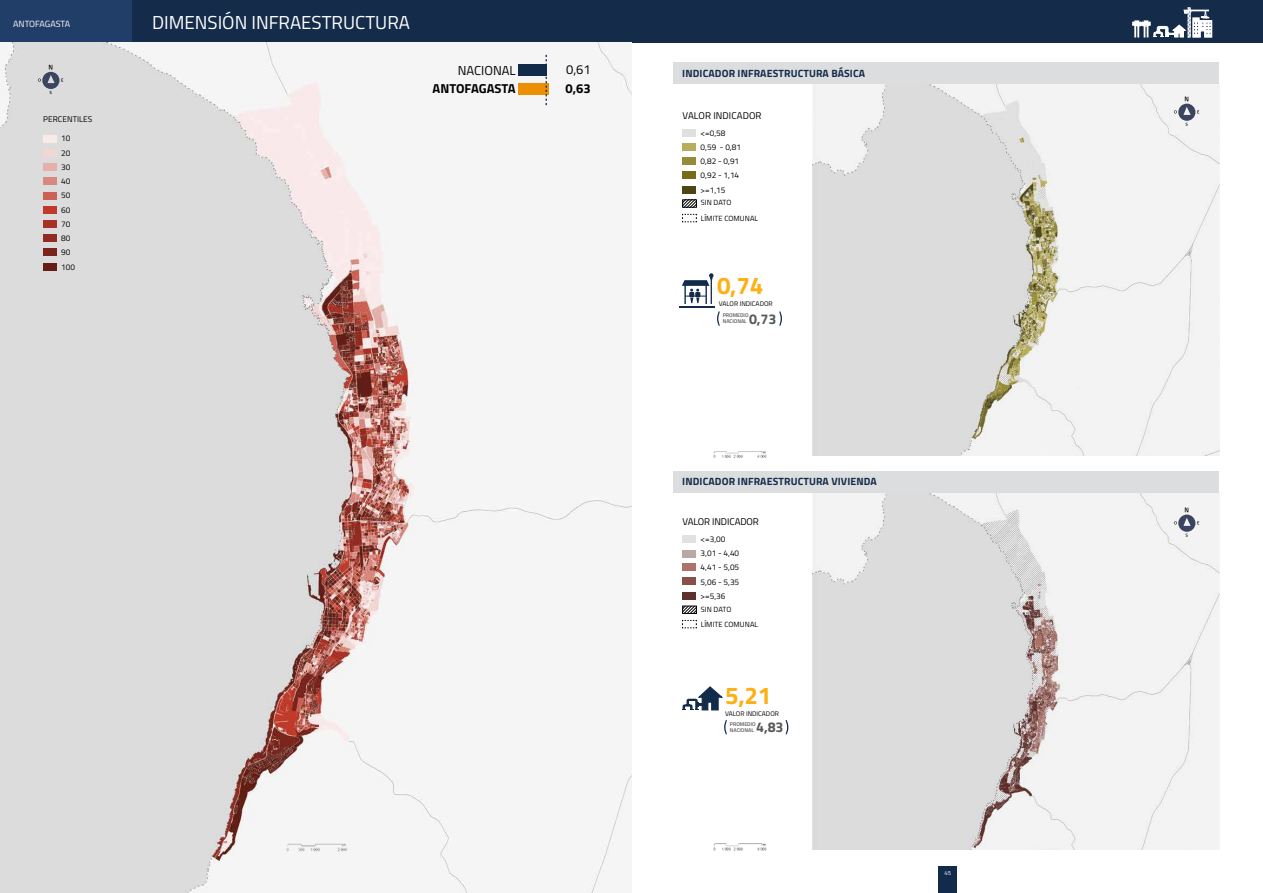
<style>
.page{position:relative;width:1263px;height:893px;background:#fff}
.page>*{position:absolute;margin:0;border:0;box-sizing:border-box;transform-origin:0 0}
.t1{font:700 24.15px "Titillium";color:#fdb014}
.t2{font:18.75px "Titillium";color:#fff}
.t3{font:700 14.17px "Titillium";color:#58595b}
.t4{font:700 12.98px "Titillium";color:#000}
.t5{font:12.98px "Titillium";color:#000}
.t6{font:700 10.5px "Titillium";letter-spacing:.01em;color:#132b4a}
.t7{font:9.75px "Titillium";letter-spacing:-.01em;color:#000}
.t8{font:9px "Titillium";letter-spacing:-.005em;color:#fff}
.t9{font:8.25px/14.2px "Titillium";color:#000}
.t10{font:7.5px "Titillium";letter-spacing:.01em;color:#000}
.t11{font:6.75px "Titillium";color:#000}
.t12{font:6px "Titillium";color:#fff}
.t13{font:600 5.4px/6.5px "Titillium";letter-spacing:-.01em;color:#58595b}
</style>
<div class="page">
<div style="left:0;top:0;width:1263px;height:43px;background:#142b4a"></div>
<div style="left:0;top:0;width:132px;height:43px;background:#203e67"></div>
<div style="left:938px;top:867px;width:18px;height:26px;background:#132b4a"></div>
<img style="left:813px;top:492px;width:406px;height:357px">
<img style="left:813px;top:84px;width:406px;height:372px">
<img style="left:0;top:43px;width:631px;height:850px">
<div style="left:43px;top:149px;width:14px;height:8px;background:#f3d7d4"></div>
<div style="left:43px;top:135px;width:14px;height:7px;background:#f9ebea"></div>
<div style="left:43px;top:206px;width:14px;height:8px;background:#c1392b"></div>
<div style="left:43px;top:235px;width:14px;height:7px;background:#922b22"></div>
<div style="left:43px;top:263px;width:14px;height:7px;background:#641e16"></div>
<div style="left:43px;top:221px;width:14px;height:7px;background:#a83226"></div>
<div style="left:43px;top:248px;width:14px;height:8px;background:#7b241b"></div>
<div style="left:43px;top:177px;width:14px;height:7px;background:#d8887f"></div>
<div style="left:43px;top:192px;width:14px;height:7px;background:#cd6155"></div>
<div style="left:43px;top:163px;width:14px;height:7px;background:#e5b0aa"></div>
<div style="left:519px;top:65px;width:28px;height:11px;background:#132b4a"></div>
<div style="left:519px;top:83px;width:30px;height:12px;background:#ec8f04"></div>
<svg style="left:546px;top:55px;width:1px;height:50px"></svg>
<div style="left:674px;top:471px;width:545px;height:21px;background:#dcddde"></div>
<div style="left:674px;top:63px;width:545px;height:21px;background:#dcddde"></div>
<div style="left:682px;top:144px;width:14px;height:7px;background:#b8ad5c"></div>
<div style="left:682px;top:550px;width:14px;height:7px;background:#bca7a4"></div>
<div style="left:682px;top:129px;width:14px;height:8px;background:#e0e0e0"></div>
<div style="left:682px;top:535px;width:14px;height:8px;background:#e1e1e1"></div>
<div style="left:682px;top:171px;width:14px;height:8px;background:#756b1a"></div>
<div style="left:682px;top:577px;width:14px;height:8px;background:#895049"></div>
<div style="left:682px;top:186px;width:14px;height:8px;background:#4f4512"></div>
<div style="left:682px;top:592px;width:14px;height:8px;background:#5f2f2d"></div>
<div style="left:682px;top:157px;width:14px;height:7px;background:#968c38"></div>
<div style="left:682px;top:563px;width:14px;height:8px;background:#ad726a"></div>
<svg style="left:684px;top:202px;width:10px;height:3px"></svg>
<div style="left:682px;top:200px;width:14px;height:7px;border:1px solid #000"></div>
<svg style="left:684px;top:608px;width:10px;height:4px"></svg>
<div style="left:682px;top:606px;width:14px;height:8px;border:1px solid #000"></div>
<svg style="left:682px;top:214px;width:15px;height:9px"></svg>
<svg style="left:682px;top:620px;width:15px;height:9px"></svg>
<svg style="left:682px;top:273px;width:31px;height:31px"></svg>
<svg style="left:682px;top:686px;width:41px;height:24px"></svg>
<hr style="left:679px;top:306px;width:36px;height:2px;background:#142b4a">
<svg style="left:1174px;top:97px;width:25px;height:29px"></svg>
<svg style="left:1174px;top:508px;width:25px;height:29px"></svg>
<svg style="left:717px;top:311px;width:3px;height:15px"></svg>
<svg style="left:779px;top:311px;width:3px;height:15px"></svg>
<svg style="left:724px;top:720px;width:3px;height:14px"></svg>
<svg style="left:785px;top:720px;width:3px;height:14px"></svg>
<svg style="left:1132px;top:7px;width:80px;height:31px"></svg>
<svg style="left:38px;top:65px;width:25px;height:29px"></svg>
<img style="left:275px;top:831px;width:82px;height:32px">
<img style="left:713px;top:843px;width:54px;height:8px">
<img style="left:713px;top:451px;width:54px;height:7px">
<p class="t8" style="left:13px;top:17px;width:59px">ANTOFAGASTA</p>
<p class="t9" style="left:43px;top:112px;width:29px">PERCENTILE</p>
<p class="t9" style="left:88px;top:112px;width:6px">S</p>
<p class="t9" style="left:61px;top:131px;width:15px">10<br>20<br>30<br>40<br>50<br>60<br>70<br>80<br>90<br>100</p>
<h2 class="t2" style="left:152px;top:9px;width:259px">DIMENSIÓN INFRAESTRUCTURA</h2>
<h3 class="t5" style="left:458px;top:61px;width:59px">NACIONAL</h3>
<h3 class="t5" style="left:566px;top:60px;width:26px">0,61</h3>
<h3 class="t4" style="left:433px;top:79px;width:85px">ANTOFAGASTA</h3>
<h3 class="t4" style="left:566px;top:78px;width:27px">0,63</h3>
<p class="t6" style="left:682px;top:66px;width:184px">INDICADOR INFRAESTRUCTURA BÁSICA</p>
<p class="t7" style="left:682px;top:108px;width:7px">VALO</p>
<p class="t7" style="left:705px;top:108px;width:15px">R INDICADO</p>
<p class="t7" style="left:756px;top:108px;width:8px">R</p>
<p class="t9" style="left:701px;top:125px;width:42px">&lt;=0,58<br>0,59 - 0,81<br>0,82 - 0,91<br>0,92 - 1,14 &gt;=1,15</p>
<p class="t10" style="left:701px;top:197px;width:32px">SIN DATO</p>
<p class="t10" style="left:701px;top:213px;width:30px">LÍMITE COMUNAL</p>
<h1 class="t1" style="left:717px;top:267px;width:48px">0,74</h1>
<p class="t11" style="left:719px;top:299px;width:54px">VALOR INDICADOR</p>
<p class="t13" style="left:723px;top:312px;width:27px">PROMEDIO<br>NACIONAL</p>
<h3 class="t3" style="left:749px;top:308px;width:29px">0,73</h3>
<p class="t6" style="left:682px;top:473px;width:196px">INDICADOR INFRAESTRUCTURA VIVIENDA</p>
<p class="t7" style="left:682px;top:514px;width:77px">VALOR INDICADOR</p>
<p class="t9" style="left:701px;top:531px;width:40px">&lt;=3,00<br>3,01 - 4,40<br>4,41 - 5,05<br>5,06 - 5,35 &gt;=5,36</p>
<p class="t10" style="left:701px;top:603px;width:32px">SIN DATO</p>
<p class="t10" style="left:701px;top:619px;width:30px">LÍMITE COMUNAL</p>
<h1 class="t1" style="left:725px;top:677px;width:48px">5,21</h1>
<p class="t11" style="left:725px;top:708px;width:54px">VALOR INDICADOR</p>
<p class="t13" style="left:730px;top:720px;width:27px">PROMEDIO<br>NACIONAL</p>
<h3 class="t3" style="left:756px;top:716px;width:29px">4,83</h3>
<p class="t12" style="left:944px;top:869px;width:8px">45</p>
</div>
